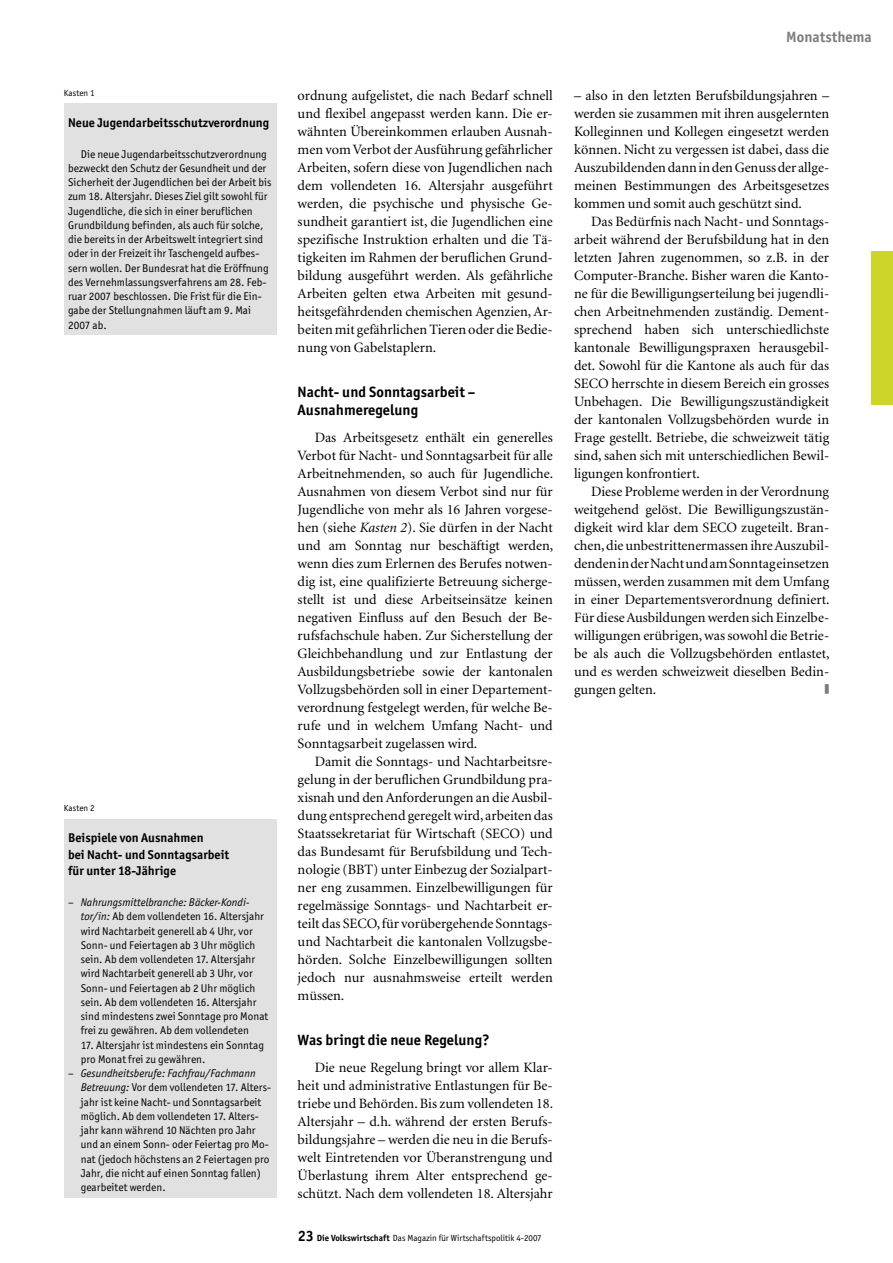
<style>
.page{position:relative;width:893px;height:1263px;background:#fff}
.page>*{position:absolute;margin:0;border:0;box-sizing:border-box;transform-origin:0 0}
._04_Zwischentitel_1{font:700 15px/18px "Officina San ITC";letter-spacing:.005em;color:#000}
.Rubriktitel_rechts{font:700 15px "Officina San ITC";letter-spacing:.005em;color:#7c7c7c}
._03_Grundschrift{font:14.25px/18px "Minion";color:#000;text-align:justify}
._10_Kasten-Titel{font:700 12.75px/16.5px "Officina San ITC";letter-spacing:.005em;color:#000}
._12_Kasten-Text{font:11.25px/14.2px "Officina San ITC";letter-spacing:.005em;color:#000}
._06_Abbildungen{font:9px "Officina San ITC";color:#000}
.s1{font-style:italic}
.s2{font-weight:700;font-size:15px}
.s3{font-weight:700}
</style>
<div class="page">
<div style="left:872px;top:252px;width:21px;height:153px;background:#cdd52b"></div>
<div style="left:64px;top:104px;width:212px;height:231px;background:#e1e1e1"></div>
<div style="left:64px;top:819px;width:212px;height:378px;background:#e1e1e1"></div>
<p class="_06_Abbildungen" style="left:64px;top:87px;width:32px">Kasten 1</p>
<p class="_10_Kasten-Titel" style="left:68px;top:114px;width:203px">Neue Jugendarbeitsschutzverordnung</p>
<p class="_12_Kasten-Text" style="left:68px;top:147px;width:205px;text-indent:13px">Die neue Jugendarbeitsschutzverordnung bezweckt den Schutz der Gesundheit und der Sicherheit der Jugendlichen bei der Arbeit bis zum 18. Altersjahr. Dieses Ziel gilt sowohl für Jugendliche, die sich in einer beruflichen Grundbildung befinden, als auch für solche, die bereits in der Arbeitswelt integriert sind oder in der Freizeit ihr Taschengeld aufbes&shy;sern wollen. Der Bundesrat hat die Eröffnung des Vernehmlassungsverfahrens am 28. Feb&shy;ruar 2007 beschlossen. Die Frist für die Ein&shy;gabe der Stellungnahmen läuft am 9. Mai 2007 ab.</p>
<p class="_06_Abbildungen" style="left:64px;top:803px;width:32px">Kasten 2</p>
<p class="_10_Kasten-Titel" style="left:68px;top:830px;width:163px">Beispiele von Ausnahmen<br>bei Nacht- und Sonntagsarbeit für unter 18-Jährige</p>
<p class="_12_Kasten-Text" style="left:81px;top:895px;width:189px;text-indent:-13px">– <span class="s1">Nahrungsmittelbranche: Bäcker-Kondi&shy;tor/in:</span> Ab dem vollendeten 16. Altersjahr wird Nachtarbeit generell ab 4 Uhr, vor Sonn- und Feiertagen ab 3 Uhr möglich sein. Ab dem vollendeten 17. Altersjahr wird Nachtarbeit generell ab 3 Uhr, vor Sonn- und Feiertagen ab 2 Uhr möglich sein. Ab dem vollendeten 16. Altersjahr sind mindestens zwei Sonntage pro Monat frei zu gewähren. Ab dem vollendeten</p>
<p class="_12_Kasten-Text" style="left:81px;top:1037px;width:185px">17. Altersjahr ist mindestens ein Sonntag pro Monat frei zu gewähren.</p>
<p class="_12_Kasten-Text" style="left:81px;top:1066px;width:192px;text-indent:-13px">– <span class="s1">Gesundheitsberufe: Fachfrau/Fachmann Betreuung:</span> Vor dem vollendeten 17. Alters&shy;jahr ist keine Nacht- und Sonntagsarbeit möglich. Ab dem vollendeten 17. Alters&shy;jahr kann während 10 Nächten pro Jahr und an einem Sonn- oder Feiertag pro Mo&shy;nat (jedoch höchstens an 2 Feiertagen pro Jahr, die nicht auf einen Sonntag fallen) gearbeitet werden.</p>
<p class="_03_Grundschrift" style="left:298px;top:86px;width:257px">ordnung aufgelistet, die nach Bedarf schnell und flexibel angepasst werden kann. Die er&shy;wähnten Übereinkommen erlauben Ausnah&shy;men vom Verbot der Ausführung gefährlicher Arbeiten, sofern diese von Jugendlichen nach dem vollendeten 16. Altersjahr ausgeführt werden, die psychische und physische Ge&shy;sundheit garantiert ist, die Jugendlichen eine spezifische Instruktion erhalten und die Tä&shy;tigkeiten im Rahmen der beruflichen Grund&shy;bildung ausgeführt werden. Als gefährliche Arbeiten gelten etwa Arbeiten mit gesund&shy;heitsgefährdenden chemischen Agenzien, Ar&shy;beiten mit gefährlichen Tieren oder die Bedie&shy;nung von Gabelstaplern.</p>
<p class="_04_Zwischentitel_1" style="left:298px;top:382px;width:179px">Nacht- und Sonntagsarbeit –<br>Ausnahmeregelung</p>
<p class="_03_Grundschrift" style="left:298px;top:428px;width:257px;text-indent:17px">Das Arbeitsgesetz enthält ein generelles Verbot für Nacht- und Sonntagsarbeit für alle Arbeitnehmenden, so auch für Jugendliche.<br>Ausnahmen von diesem Verbot sind nur für Jugendliche von mehr als 16 Jahren vorgese&shy;hen (siehe <span class="s1">Kasten 2</span>). Sie dürfen in der Nacht und am Sonntag nur beschäftigt werden, wenn dies zum Erlernen des Berufes notwen&shy;dig ist, eine qualifizierte Betreuung sicherge&shy;stellt ist und diese Arbeitseinsätze keinen negativen Einfluss auf den Besuch der Be&shy;rufsfachschule haben. Zur Sicherstellung der Gleichbehandlung und zur Entlastung der Ausbildungsbetriebe sowie der kantonalen Vollzugsbehörden soll in einer Departement&shy;verordnung festgelegt werden, für welche Be&shy;rufe und in welchem Umfang Nacht- und Sonntagsarbeit zugelassen wird.</p>
<p class="_03_Grundschrift" style="left:298px;top:752px;width:257px;text-indent:17px">Damit die Sonntags- und Nachtarbeitsre&shy;gelung in der beruflichen Grundbildung pra&shy;xisnah und den Anforderungen an die Ausbil&shy;dung entsprechend geregelt wird, arbeiten das Staatssekretariat für Wirtschaft (SECO) und das Bundesamt für Berufsbildung und Tech&shy;nologie (BBT) unter Einbezug der Sozialpart&shy;ner eng zusammen. Einzelbewilligungen für regelmässige Sonntags- und Nachtarbeit er&shy;teilt das SECO, für vorübergehende Sonntags&shy;und Nachtarbeit die kantonalen Vollzugsbe&shy;hörden. Solche Einzelbewilligungen sollten jedoch nur ausnahmsweise erteilt werden müssen.</p>
<p class="_04_Zwischentitel_1" style="left:298px;top:1030px;width:194px">Was bringt die neue Regelung?</p>
<p class="_03_Grundschrift" style="left:298px;top:1058px;width:257px;text-indent:17px">Die neue Regelung bringt vor allem Klar&shy;heit und administrative Entlastungen für Be&shy;triebe und Behörden. Bis zum vollendeten 18.<br>Altersjahr – d.h. während der ersten Berufs&shy;bildungsjahre – werden die neu in die Berufs&shy;welt Eintretenden vor Überanstrengung und Überlastung ihrem Alter entsprechend ge&shy;schützt. Nach dem vollendeten 18. Altersjahr</p>
<p class="_06_Abbildungen" style="left:298px;top:1232px;width:246px"><span class="s2">23</span> <span class="s3">Die Volkswirtschaft</span> Das Magazin für Wirtschaftspolitik 4-2007</p>
<p class="Rubriktitel_rechts" style="left:786px;top:27px;width:87px">Monatsthema</p>
<p class="_03_Grundschrift" style="left:574px;top:86px;width:257px">– also in den letzten Berufsbildungsjahren – werden sie zusammen mit ihren ausgelernten Kolleginnen und Kollegen eingesetzt werden können. Nicht zu vergessen ist dabei, dass die Auszubildenden dann in den Genuss der allge&shy;meinen Bestimmungen des Arbeitsgesetzes kommen und somit auch geschützt sind.</p>
<p class="_03_Grundschrift" style="left:574px;top:212px;width:257px;text-indent:17px">Das Bedürfnis nach Nacht- und Sonntags&shy;arbeit während der Berufsbildung hat in den letzten Jahren zugenommen, so z.B. in der Computer-Branche. Bisher waren die Kanto&shy;ne für die Bewilligungserteilung bei jugendli&shy;chen Arbeitnehmenden zuständig. Dement&shy;sprechend haben sich unterschiedlichste kantonale Bewilligungspraxen herausgebil&shy;det. Sowohl für die Kantone als auch für das SECO herrschte in diesem Bereich ein grosses Unbehagen. Die Bewilligungszuständigkeit der kantonalen Vollzugsbehörden wurde in Frage gestellt. Betriebe, die schweizweit tätig sind, sahen sich mit unterschiedlichen Bewil&shy;ligungen konfrontiert.</p>
<p class="_03_Grundschrift" style="left:574px;top:482px;width:257px;text-indent:17px">Diese Probleme werden in der Verordnung weitgehend gelöst. Die Bewilligungszustän&shy;digkeit wird klar dem SECO zugeteilt. Bran&shy;chen, die unbestrittenermassen ihre Auszubil&shy;denden in der Nacht und am Sonntag einsetzen müssen, werden zusammen mit dem Umfang in einer Departementsverordnung definiert.<br>Für diese Ausbildungen werden sich Einzelbe&shy;willigungen erübrigen, was sowohl die Betrie&shy;be als auch die Vollzugsbehörden entlastet, und es werden schweizweit dieselben Bedin&shy;gungen gelten.</p>
</div>
